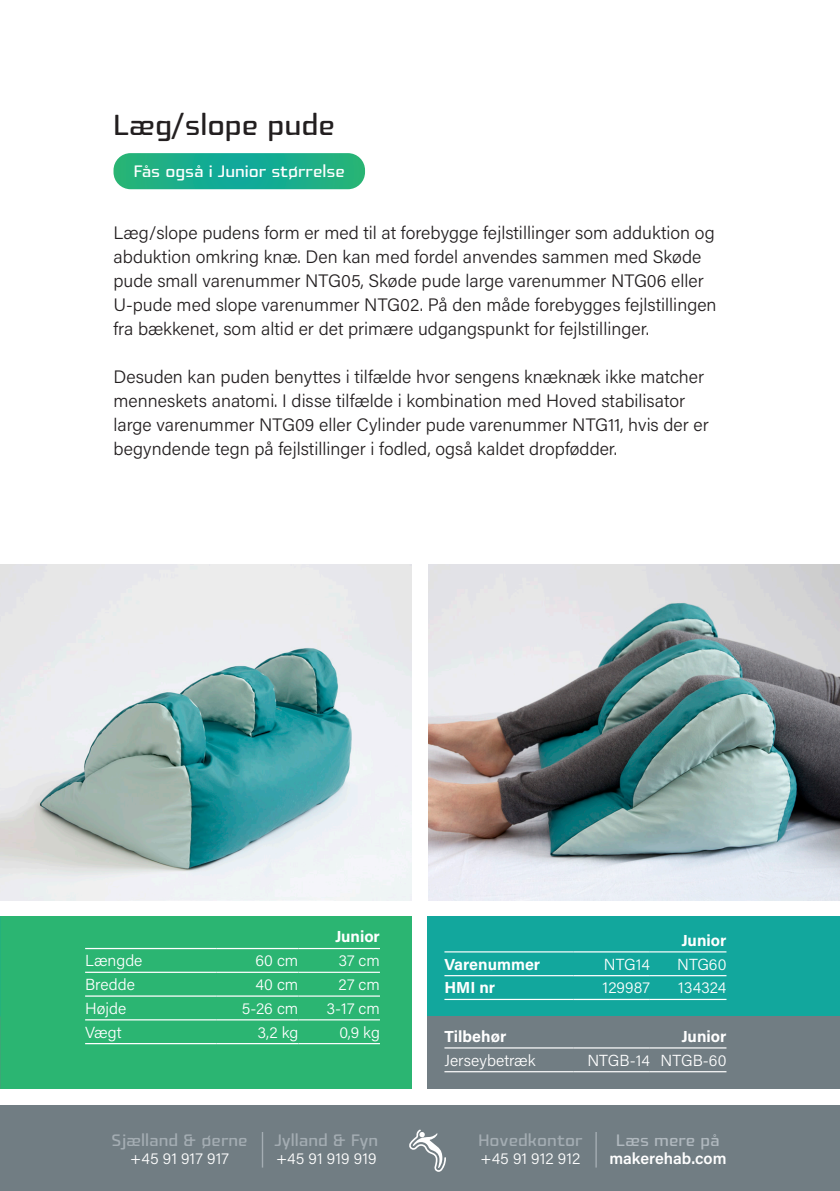
<style>
.page{position:relative;width:840px;height:1191px;background:#fff}
.page>*{position:absolute;margin:0;border:0;box-sizing:border-box;transform-origin:0 0}
.t1{font:28px "Fishmonger EER";color:#231f20}
.t2{font:300 18px/24px "Acumin Pro";color:#231f20}
.Fakta_tabel{font:300 16px "Acumin Pro";letter-spacing:.005em;color:#fff}
.Fakta_tabel-2{font:700 16px "Acumin Pro";color:#fff}
.t3{font:16px "Fishmonger EER";color:#a4adb3}
.t4{font:16px "Fishmonger EER";color:#fff}
.t5{font:600 16px "Acumin Pro";color:#fff}
.t6{font:16px "Fishmonger EER";color:#b1b9bf}
</style>
<div class="page">
<div style="left:0;top:1106px;width:839px;height:85px;background:#717d83"></div>
<svg style="left:409px;top:1129px;width:36px;height:42px"></svg>
<hr style="left:262px;top:1132px;width:1px;height:35px;background:#a4adb3">
<hr style="left:595px;top:1132px;width:1px;height:35px;background:#a4adb3">
<img style="left:0;top:564px;width:411px;height:336px">
<img style="left:428px;top:564px;width:411px;height:336px">
<div style="left:0;top:916px;width:411px;height:173px;background:#2bb572"></div>
<div style="left:427px;top:916px;width:412px;height:100px;background:#12a79d"></div>
<div style="left:427px;top:1016px;width:412px;height:73px;background:#717d83"></div>
<hr style="left:444px;top:951px;width:129px;height:1px;background:#fff">
<hr style="left:649px;top:951px;width:77px;height:1px;background:#fff">
<hr style="left:444px;top:975px;width:129px;height:1px;background:#fff">
<hr style="left:649px;top:975px;width:77px;height:1px;background:#fff">
<hr style="left:444px;top:998px;width:129px;height:2px;background:#fff">
<hr style="left:649px;top:998px;width:77px;height:2px;background:#fff">
<hr style="left:573px;top:951px;width:76px;height:1px;background:#fff">
<hr style="left:573px;top:975px;width:76px;height:1px;background:#fff">
<hr style="left:573px;top:998px;width:76px;height:2px;background:#fff">
<hr style="left:444px;top:1047px;width:129px;height:1px;background:#fff">
<hr style="left:573px;top:1047px;width:76px;height:1px;background:#fff">
<hr style="left:649px;top:1047px;width:77px;height:1px;background:#fff">
<hr style="left:444px;top:1071px;width:129px;height:1px;background:#fff">
<hr style="left:573px;top:1071px;width:76px;height:1px;background:#fff">
<hr style="left:649px;top:1071px;width:77px;height:1px;background:#fff">
<hr style="left:298px;top:948px;width:82px;height:1px;background:#fff">
<hr style="left:298px;top:971px;width:82px;height:2px;background:#fff">
<hr style="left:298px;top:995px;width:82px;height:1px;background:#fff">
<hr style="left:298px;top:1019px;width:82px;height:1px;background:#fff">
<hr style="left:298px;top:1043px;width:82px;height:1px;background:#fff">
<hr style="left:85px;top:948px;width:132px;height:1px;background:#fff">
<hr style="left:85px;top:971px;width:132px;height:2px;background:#fff">
<hr style="left:85px;top:995px;width:132px;height:1px;background:#fff">
<hr style="left:85px;top:1019px;width:132px;height:1px;background:#fff">
<hr style="left:85px;top:1043px;width:132px;height:1px;background:#fff">
<hr style="left:217px;top:948px;width:81px;height:1px;background:#fff">
<hr style="left:217px;top:971px;width:81px;height:2px;background:#fff">
<hr style="left:217px;top:995px;width:81px;height:1px;background:#fff">
<hr style="left:217px;top:1019px;width:81px;height:1px;background:#fff">
<hr style="left:217px;top:1043px;width:81px;height:1px;background:#fff">
<svg style="left:113px;top:153px;width:252px;height:36px;background:#22b08d"></svg>
<p class="t1" style="left:113px;top:109px;width:223px">Læg/slope pude</p>
<p class="t4" style="left:134px;top:162px;width:212px">Fås også i Junior størrelse</p>
<p class="t2" style="left:113px;top:220px;width:604px">Læg/slope pudens form er med til at forebygge fejlstillinger som adduktion og abduktion omkring knæ. Den kan med fordel anvendes sammen med Skøde pude small varenummer NTG05, Skøde pude large varenummer NTG06 eller U-pude med slope varenummer NTG02. På den måde forebygges fejlstillingen fra bækkenet, som altid er det primære udgangspunkt for fejlstillinger.</p>
<p class="t2" style="left:113px;top:364px;width:596px">Desuden kan puden benyttes i tilfælde hvor sengens knæknæk ikke matcher menneskets anatomi. I disse tilfælde i kombination med Hoved stabilisator large varenummer NTG09 eller Cylinder pude varenummer NTG11, hvis der er begyndende tegn på fejlstillinger i fodled, også kaldet dropfødder.</p>
<p class="Fakta_tabel-2" style="left:335px;top:925px;width:46px">Junior</p>
<p class="Fakta_tabel-2" style="left:681px;top:928px;width:46px">Junior</p>
<p class="Fakta_tabel" style="left:85px;top:949px;width:59px">Længde</p>
<p class="Fakta_tabel" style="left:255px;top:949px;width:44px">60 cm</p>
<p class="Fakta_tabel" style="left:338px;top:949px;width:43px">37 cm</p>
<p class="Fakta_tabel" style="left:85px;top:973px;width:51px">Bredde</p>
<p class="Fakta_tabel" style="left:255px;top:973px;width:44px">40 cm</p>
<p class="Fakta_tabel" style="left:338px;top:973px;width:43px">27 cm</p>
<p class="Fakta_tabel" style="left:85px;top:997px;width:43px">Højde</p>
<p class="Fakta_tabel" style="left:242px;top:997px;width:58px">5-26 cm</p>
<p class="Fakta_tabel" style="left:326px;top:997px;width:55px">3-17 cm</p>
<p class="Fakta_tabel" style="left:85px;top:1021px;width:38px">Vægt</p>
<p class="Fakta_tabel" style="left:257px;top:1021px;width:42px">3,2 kg</p>
<p class="Fakta_tabel" style="left:339px;top:1021px;width:42px">0,9 kg</p>
<p class="Fakta_tabel-2" style="left:444px;top:952px;width:97px">Varenummer</p>
<p class="Fakta_tabel" style="left:603px;top:953px;width:48px">NTG14</p>
<p class="Fakta_tabel" style="left:676px;top:953px;width:51px">NTG60</p>
<p class="Fakta_tabel-2" style="left:444px;top:976px;width:52px">HMI nr</p>
<p class="Fakta_tabel" style="left:602px;top:976px;width:49px">129987</p>
<p class="Fakta_tabel" style="left:678px;top:976px;width:50px">134324</p>
<p class="Fakta_tabel-2" style="left:444px;top:1024px;width:63px">Tilbehør</p>
<p class="Fakta_tabel-2" style="left:681px;top:1024px;width:46px">Junior</p>
<p class="Fakta_tabel" style="left:444px;top:1049px;width:92px">Jerseybetræk</p>
<p class="Fakta_tabel" style="left:587px;top:1049px;width:64px">NTGB-14</p>
<p class="Fakta_tabel" style="left:660px;top:1049px;width:67px">NTGB-60</p>
<p class="t3" style="left:112px;top:1130px;width:137px">Sjælland &amp; øerne</p>
<p class="Fakta_tabel" style="left:130px;top:1147px;width:100px">+45 91 917 917</p>
<p class="t3" style="left:274px;top:1130px;width:105px">Jylland &amp; Fyn</p>
<p class="Fakta_tabel" style="left:276px;top:1147px;width:102px">+45 91 919 919</p>
<p class="t3" style="left:478px;top:1130px;width:105px">Hovedkontor</p>
<p class="Fakta_tabel" style="left:480px;top:1147px;width:101px">+45 91 912 912</p>
<p class="t6" style="left:616px;top:1130px;width:105px">Læs mere på</p>
<p class="t5" style="left:609px;top:1147px;width:119px">makerehab.com</p>
</div>
